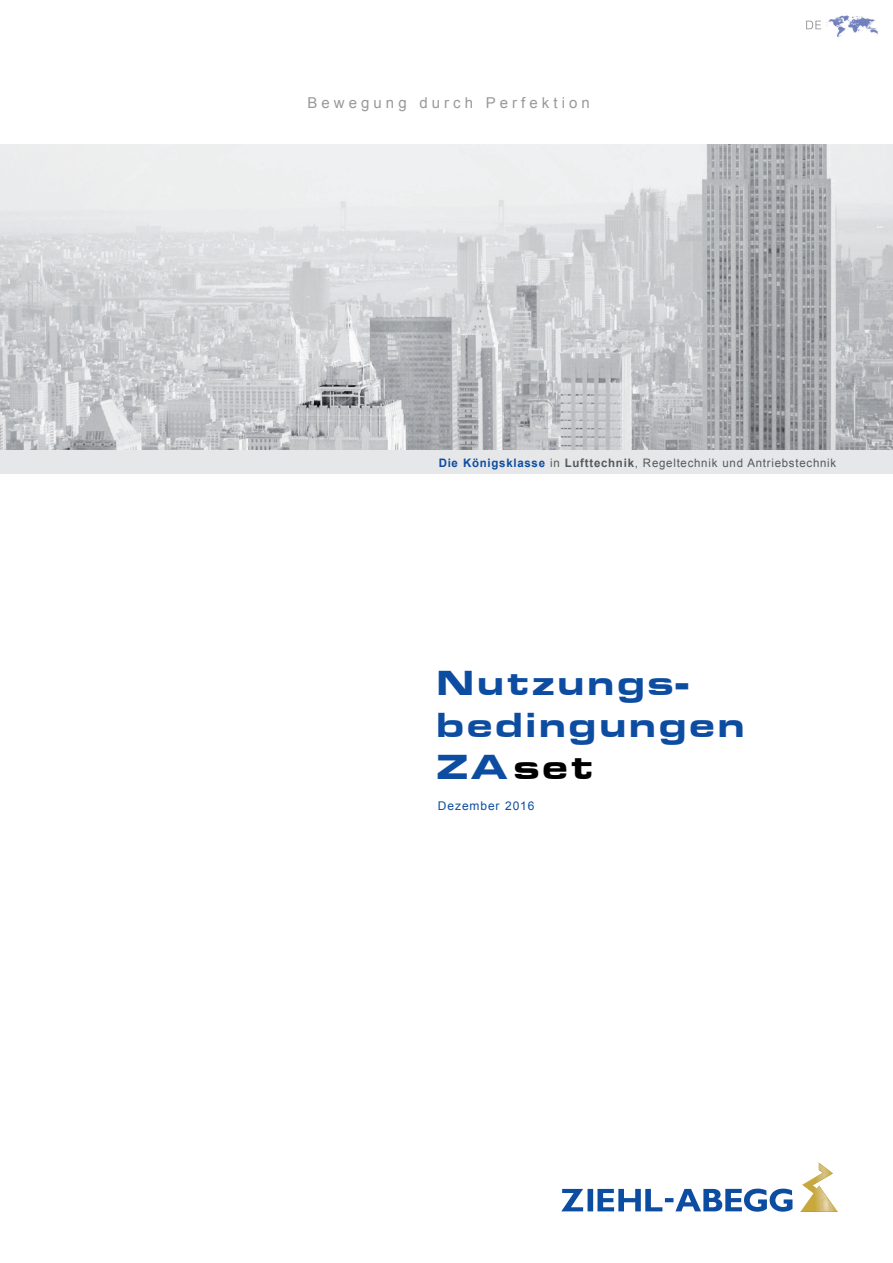
<style>
.page{position:relative;width:893px;height:1263px;background:#fff}
.page>*{position:absolute;margin:0;border:0;box-sizing:border-box;transform-origin:0 0}
.t1{font:900 36px/42px "Eurostile Ext";letter-spacing:.05em;color:#0d4da1}
.t2{font:15px "Arial";letter-spacing:.27em;color:#97999c}
.t3{font:12px "Arial";letter-spacing:.075em;color:#0d4da1}
.t4{font:11.7px "Arial";letter-spacing:.065em;color:#57585a}
.s1{font-weight:700;color:#0d4da1}
.s2{font-weight:700}
.s3{color:#000}
</style>
<div class="page">
<img style="left:0;top:144px;width:893px;height:306px">
<div style="left:0;top:450px;width:893px;height:23px;background:#e6e7e9"></div>
<svg style="left:561px;top:1188px;width:231px;height:24px"></svg>
<svg style="left:800px;top:1162px;width:38px;height:50px"></svg>
<svg style="left:806px;top:21px;width:15px;height:8px"></svg>
<img style="left:826px;top:15px;width:52px;height:22px">
<p class="t2" style="left:307px;top:93px;width:284px">Bewegung durch Perfektion</p>
<p class="t4" style="left:439px;top:455px;width:399px"><span class="s1">Die Königsklasse</span> in <span class="s2">Lufttechnik</span>, Regeltechnik und Antriebstechnik</p>
<h1 class="t1" style="left:436px;top:659px;width:311px">Nutzungs&shy;bedingungen<br>ZA<span class="s3">set</span></h1>
<p class="t3" style="left:438px;top:798px;width:98px">Dezember 2016</p>
</div>
